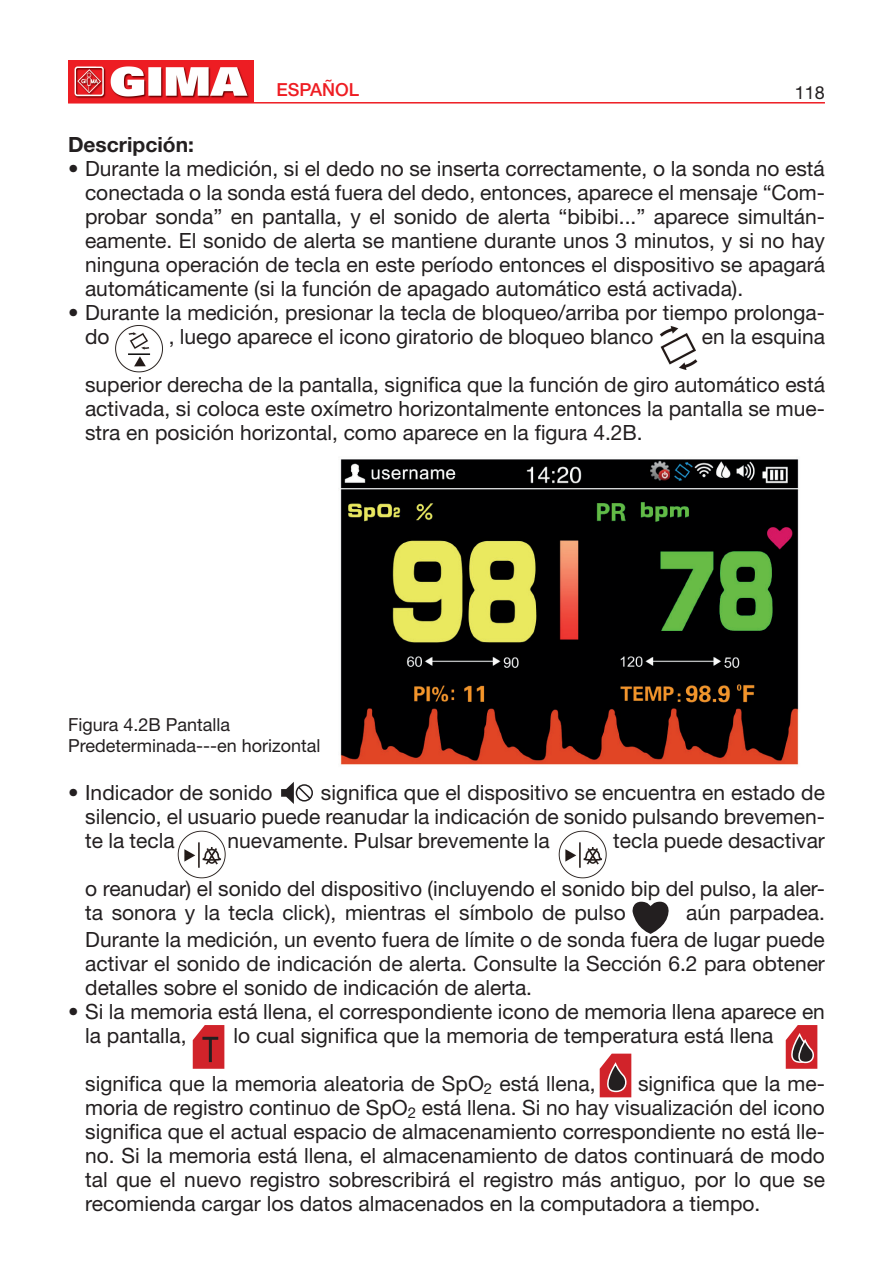
<style>
.page{position:relative;width:893px;height:1276px;background:#fff}
.page>*{position:absolute;margin:0;border:0;box-sizing:border-box;transform-origin:0 0}
.t1{font:21px/24px "Helvetica Neue LT Std";color:#231f20;text-align:justify}
.t2{font:700 21px "Helvetica Neue LT Std";color:#231f20}
.t3{font:18px "Helvetica Neue LT Std";color:#231f20}
.t4{font:500 18px "Helvetica Neue LT Std";color:#ee1d23}
</style>
<div class="page">
<hr style="left:68px;top:102px;width:757px;height:2px;background:#ee1d23">
<img style="left:68px;top:61px;width:185px;height:41px">
<img style="left:340px;top:459px;width:459px;height:306px">
<img style="left:558px;top:830px;width:49px;height:49px">
<div style="left:296px;top:784px;width:17px;height:17px;border:2px solid #231f20;border-radius:50%"></div>
<svg style="left:281px;top:782px;width:31px;height:22px"></svg>
<img style="left:177px;top:830px;width:49px;height:49px">
<svg style="left:632px;top:901px;width:37px;height:33px"></svg>
<svg style="left:599px;top:1053px;width:32px;height:44px"></svg>
<svg style="left:193px;top:1025px;width:31px;height:43px"></svg>
<hr style="left:202px;top:1036px;width:16px;height:3px;background:#231f20">
<hr style="left:209px;top:1037px;width:3px;height:25px;background:#231f20">
<svg style="left:785px;top:1025px;width:32px;height:43px"></svg>
<img style="left:659px;top:326px;width:39px;height:43px">
<img style="left:115px;top:325px;width:48px;height:48px">
<p class="t4" style="left:276px;top:79px;width:84px">ESPAÑOL</p>
<p class="t3" style="left:795px;top:82px;width:32px">118</p>
<p class="t2" style="left:68px;top:132px;width:127px">Descripción:</p>
<p class="t1" style="left:85px;top:157px;width:741px;text-indent:-17px">• Durante la medición, si el dedo no se inserta correctamente, o la sonda no está conectada o la sonda está fuera del dedo, entonces, aparece el mensaje “Com&shy;probar sonda” en pantalla, y el sonido de alerta “bibibi...” aparece simultán&shy;eamente. El sonido de alerta se mantiene durante unos 3 minutos, y si no hay ninguna operación de tecla en este período entonces el dispositivo se apagará automáticamente (si la función de apagado automático está activada).</p>
<p class="t1" style="left:85px;top:301px;width:741px;text-indent:-17px">• Durante la medición, presionar la tecla de bloqueo/arriba por tiempo prolonga&shy;do</p>
<p class="t1" style="left:169px;top:325px;width:486px">, luego aparece el icono giratorio de bloqueo blanco</p>
<p class="t1" style="left:702px;top:325px;width:125px">en la esquina</p>
<p class="t1" style="left:85px;top:373px;width:741px">superior derecha de la pantalla, significa que la función de giro automático está activada, si coloca este oxímetro horizontalmente entonces la pantalla se mue&shy;stra en posición horizontal, como aparece en la figura 4.2B.</p>
<p class="t3" style="left:68px;top:714px;width:164px">Figura 4.2B Pantalla</p>
<p class="t3" style="left:68px;top:735px;width:254px">Predeterminada---en horizontal</p>
<p class="t1" style="left:68px;top:780px;width:206px">• Indicador de sonido</p>
<p class="t1" style="left:85px;top:780px;width:741px;text-indent:236px">significa que el dispositivo se encuentra en estado de silencio, el usuario puede reanudar la indicación de sonido pulsando brevemen&shy;te la tecla</p>
<p class="t1" style="left:228px;top:828px;width:324px">nuevamente. Pulsar brevemente la</p>
<p class="t1" style="left:613px;top:828px;width:213px">tecla puede desactivar</p>
<p class="t1" style="left:85px;top:876px;width:741px">o reanudar) el sonido del dispositivo (incluyendo el sonido bip del pulso, la aler&shy;ta sonora y la tecla click), mientras el símbolo de pulso</p>
<p class="t1" style="left:85px;top:899px;width:741px;line-height:27px;text-align:right">aún parpadea.<br>Durante la medición, un evento fuera de límite o de sonda fuera de lugar puede</p>
<p class="t1" style="left:85px;top:951px;width:741px">activar el sonido de indicación de alerta. Consulte la Sección 6.2 para obtener detalles sobre el sonido de indicación de alerta.</p>
<p class="t1" style="left:85px;top:999px;width:741px;text-indent:-17px">• Si la memoria está llena, el correspondiente icono de memoria llena aparece en la pantalla,</p>
<p class="t1" style="left:233px;top:1023px;width:541px">lo cual significa que la memoria de temperatura está llena</p>
<p class="t1" style="left:85px;top:1071px;width:512px">significa que la memoria aleatoria de SpO<sub>2</sub> está llena,</p>
<p class="t1" style="left:85px;top:1071px;width:741px;text-indent:553px">significa que la me&shy;moria de registro continuo de SpO<sub>2</sub> está llena. Si no hay visualización del icono significa que el actual espacio de almacenamiento correspondiente no está lle&shy;no. Si la memoria está llena, el almacenamiento de datos continuará de modo tal que el nuevo registro sobrescribirá el registro más antiguo, por lo que se recomienda cargar los datos almacenados en la computadora a tiempo.</p>
</div>
